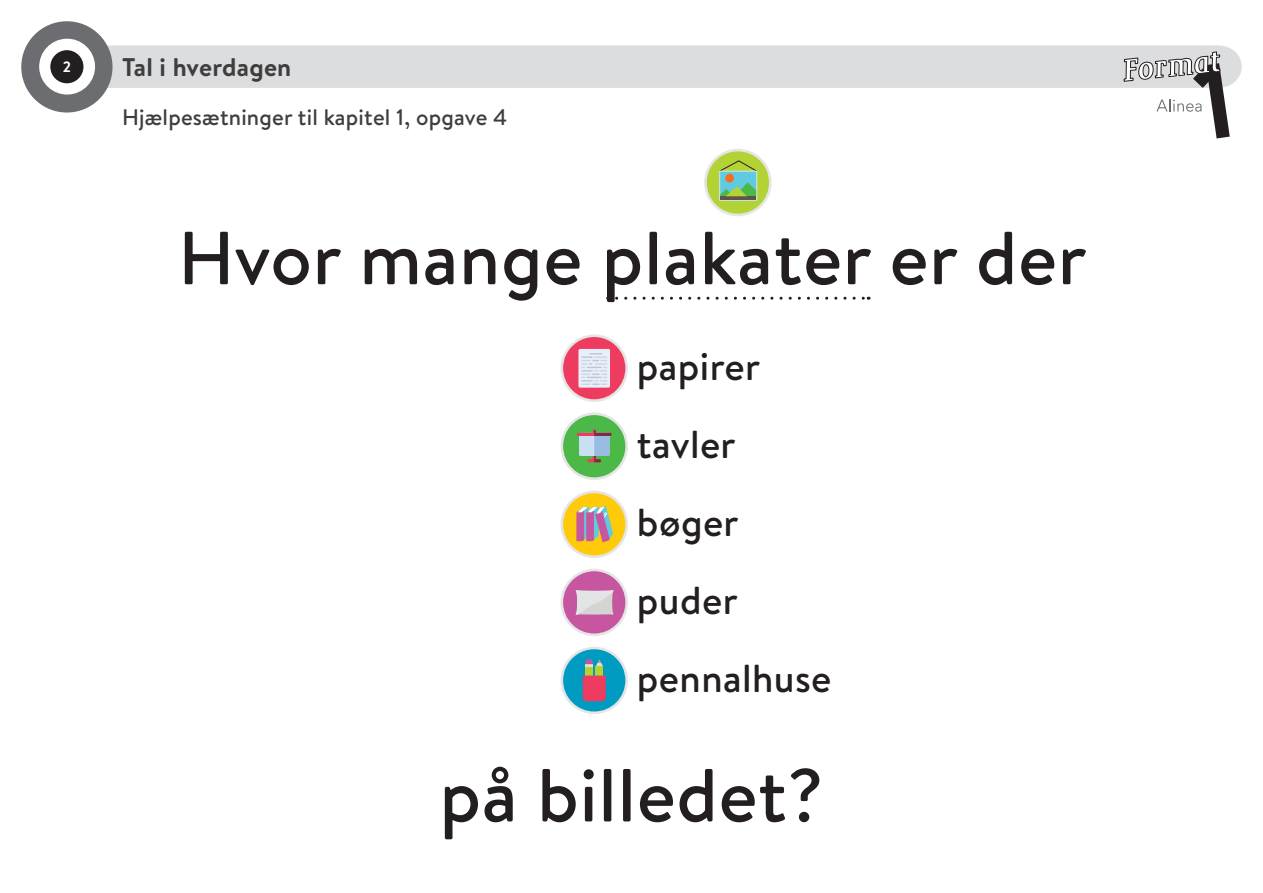
<style>
.page{position:relative;width:1263px;height:893px;background:#fff}
.page>*{position:absolute;margin:0;border:0;box-sizing:border-box;transform-origin:0 0}
.t1{font:500 75px "Brandon Text";letter-spacing:.01em;color:#231f20}
.t2{font:500 39px "Brandon Text";letter-spacing:.01em;color:#231f20}
.t3{font:700 25.5px "Brandon Text";letter-spacing:.01em;color:#3e3e3f}
.t4{font:500 22.5px "Brandon Text";letter-spacing:.01em;color:#3e3e3f}
.t5{font:700 15px "Brandon Text";color:#fff}
</style>
<div class="page">
<div style="left:108px;top:45px;width:1134px;height:43px;background:#dcdddf"></div>
<div style="left:21px;top:21px;width:92px;height:92px;background:#6c6d70;border-radius:50%"></div>
<svg style="left:39px;top:38px;width:56px;height:57px"></svg>
<svg style="left:1123px;top:45px;width:107px;height:93px"></svg>
<div style="left:50px;top:50px;width:33px;height:33px;background:#231f20;border-radius:50%"></div>
<svg style="left:560px;top:334px;width:68px;height:68px"></svg>
<svg style="left:563px;top:337px;width:62px;height:62px;background:#ea98ad"></svg>
<svg style="left:560px;top:647px;width:68px;height:67px"></svg>
<svg style="left:563px;top:649px;width:62px;height:62px;background:#62a1b7"></svg>
<svg style="left:560px;top:412px;width:68px;height:68px"></svg>
<svg style="left:563px;top:415px;width:62px;height:62px;background:#84c286"></svg>
<svg style="left:560px;top:569px;width:68px;height:67px"></svg>
<svg style="left:563px;top:571px;width:62px;height:62px;background:#d495bf"></svg>
<svg style="left:560px;top:491px;width:68px;height:67px"></svg>
<svg style="left:563px;top:493px;width:62px;height:62px;background:#e4bf6c"></svg>
<div style="left:704px;top:149px;width:67px;height:67px;background:#e4e5e4;border-radius:50%"></div>
<svg style="left:707px;top:151px;width:62px;height:63px"></svg>
<svg style="left:617px;top:297px;width:252px;height:3px"></svg>
<p class="t5" style="left:63px;top:56px;width:10px">2</p>
<p class="t3" style="left:122px;top:49px;width:171px">Tal i hverdagen</p>
<p class="t4" style="left:122px;top:102px;width:387px">Hjælpesætninger til kapitel 1, opgave 4</p>
<p class="t1" style="left:178px;top:207px;width:910px">Hvor mange plakater er der</p>
<p class="t2" style="left:637px;top:339px;width:125px">papirer</p>
<p class="t2" style="left:637px;top:417px;width:100px">tavler</p>
<p class="t2" style="left:637px;top:495px;width:103px">bøger</p>
<p class="t2" style="left:637px;top:573px;width:102px">puder</p>
<p class="t2" style="left:637px;top:651px;width:196px">pennalhuse</p>
<p class="t1" style="left:440px;top:744px;width:385px">på billedet?</p>
</div>
